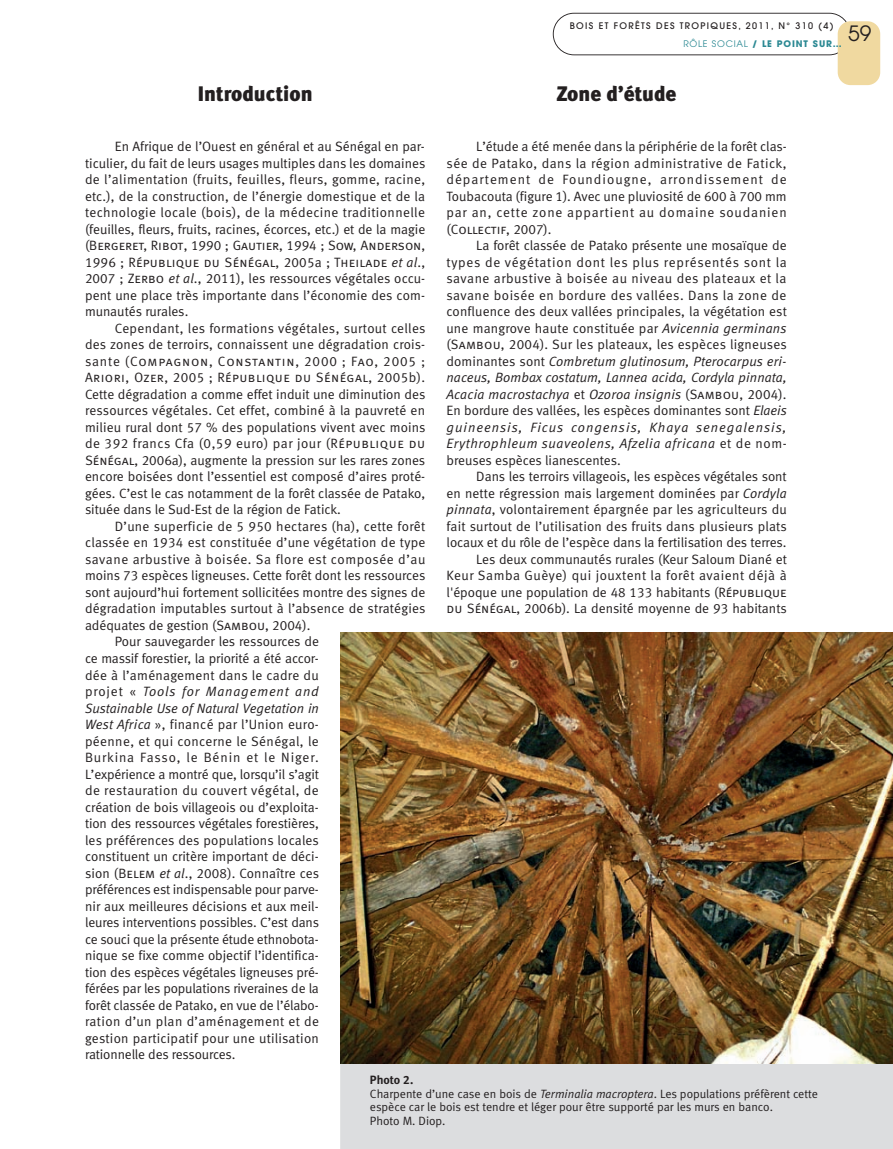
<style>
.page{position:relative;width:893px;height:1149px;background:#fff}
.page>*{position:absolute;margin:0;border:0;box-sizing:border-box;transform-origin:0 0}
.t1{font:21px "Meta Black LF";color:#231f20}
.t2{font:21px "Avant Garde";color:#231f20}
.t3{font:13.5px/16.5px "Meta Normal LF";color:#231f20;text-align:justify}
.t4{font:13.5px "Meta Normal LF";letter-spacing:.02em;color:#231f20}
.t5{font:13.5px "Meta Normal LF";letter-spacing:.03em;color:#231f20}
.t6{font:13.5px/16.5px "Meta Normal LF Caps";color:#231f20}
.t7{font:13.5px "Meta Normal LF";letter-spacing:.04em;color:#231f20}
.t8{font:13.5px "Meta Normal LF Caps";letter-spacing:.02em;color:#231f20}
.t9{font:13.5px "Meta Normal LF";letter-spacing:.025em;color:#231f20}
.t10{font:italic 13.5px "Meta Normal LF";letter-spacing:.005em;color:#231f20}
.t11{font:13.5px "Meta Normal LF";letter-spacing:.065em;color:#231f20}
.t12{font:italic 13.5px "Meta Normal LF";letter-spacing:.065em;color:#231f20}
.t13{font:12px/13.5px "Meta Normal LF";color:#231f20}
.t14{font:12px "Meta Bold LF";color:#231f20}
.t15{font:500 9px "Avant Garde";letter-spacing:.15em;color:#231f20}
.t16{font:700 9px "Avant Garde";letter-spacing:.1em;color:#2c8993}
.s1{font-family:"Meta Normal LF"}
.s2{font-family:"Meta Normal LF";font-style:italic}
.s3{font-family:"Meta Normal LF Caps"}
.s4{font-style:italic}
.s5{font-style:normal}
.s6{font-weight:400}
</style>
<div class="page">
<div style="left:340px;top:1063px;width:553px;height:85px;background:#dcdddf"></div>
<img style="left:340px;top:632px;width:553px;height:431px">
<svg style="left:553px;top:13px;width:294px;height:42px"></svg>
<div style="left:838px;top:21px;width:42px;height:64px;background:#f0d9a0;border-radius:13px"></div>
<h1 class="t1" style="left:198px;top:86px;width:116px">Introduction</h1>
<p class="t3" style="left:85px;top:139px;width:342px;text-indent:30px">En Afrique de l’Ouest en général et au Sénégal en par&shy;ticulier, du fait de leurs usages multiples dans les domaines de l’alimentation (fruits, feuilles, fleurs, gomme, racine, etc.), de la construction, de l’énergie domestique et de la technologie locale (bois), de la médecine traditionnelle (feuilles, fleurs, fruits, racines, écorces, etc.) et de la magie</p>
<p class="t6" style="left:85px;top:238px;width:342px"><span class="s1">(B</span>ergeret, <span class="s1">R</span>ibot<span class="s1">, 1990 ; G</span>autier<span class="s1">, 1994 ; S</span>ow, Anderson<span class="s1">,<br>1996 ; R</span>épublique du Sénégal<span class="s1">, 2005a ; T</span>heilade <span class="s2">et al</span><span class="s1">.,</span></p>
<p class="t3" style="left:85px;top:271px;width:342px">2007 ; Z<span class="s3">erbo</span> <span class="s4">et al</span><span class="s3">., 2011</span>), les ressources végétales occu&shy;pent une place très importante dans l’économie des com&shy;munautés rurales.</p>
<p class="t3" style="left:85px;top:321px;width:342px;text-indent:30px">Cependant, les formations végétales, surtout celles des zones de terroirs, connaissent une dégradation crois&shy;sante (C<span class="s3">ompagnon</span>, C<span class="s3">onstantin</span>, 2000 ; F<span class="s3">ao</span>, 2005 ;</p>
<p class="t8" style="left:85px;top:373px;width:342px"><span class="s1">A</span>riori, Ozer<span class="s1">, 2005 ; R</span>épublique du Sénégal<span class="s1">, 2005b).</span></p>
<p class="t3" style="left:85px;top:387px;width:342px">Cette dégradation a comme effet induit une diminution des ressources végétales. Cet effet, combiné à la pauvreté en milieu rural dont 57 % des populations vivent avec moins de 392 francs Cfa (0,59 euro) par jour (R<span class="s3">épublique du Sénégal</span>, 2006a), augmente la pression sur les rares zones encore boisées dont l’essentiel est composé d’aires proté&shy;gées. C’est le cas notamment de la forêt classée de Patako, située dans le Sud-Est de la région de Fatick.</p>
<p class="t9" style="left:115px;top:521px;width:312px">D’une superficie de 5 950 hectares (ha), cette forêt</p>
<p class="t4" style="left:85px;top:538px;width:342px">classée en 1934 est constituée d’une végétation de type</p>
<p class="t7" style="left:85px;top:554px;width:342px">savane arbustive à boisée. Sa flore est composée d’au</p>
<p class="t3" style="left:85px;top:568px;width:342px">moins 73 espèces ligneuses. Cette forêt dont les ressources</p>
<p class="t3" style="left:85px;top:585px;width:342px">sont aujourd’hui fortement sollicitées montre des signes de</p>
<p class="t3" style="left:85px;top:601px;width:342px">dégradation imputables surtout à l’absence de stratégies</p>
<p class="t3" style="left:85px;top:618px;width:227px">adéquates de gestion (S<span class="s3">ambou</span>, 2004).</p>
<p class="t3" style="left:115px;top:634px;width:206px">Pour sauvegarder les ressources de</p>
<p class="t3" style="left:85px;top:651px;width:235px">ce massif forestier, la priorité a été accor-</p>
<p class="t4" style="left:85px;top:670px;width:235px">dée à l’aménagement dans le cadre du</p>
<p class="t12" style="left:85px;top:686px;width:235px"><span class="s5">projet «</span> Tools for Management and</p>
<p class="t10" style="left:85px;top:703px;width:235px">Sustainable Use of Natural Vegetation in</p>
<p class="t4" style="left:85px;top:719px;width:235px"><span class="s4">West Africa</span> », financé par l’Union euro-</p>
<p class="t5" style="left:85px;top:736px;width:235px">péenne, et qui concerne le Sénégal, le</p>
<p class="t11" style="left:85px;top:752px;width:235px">Burkina Fasso, le Bénin et le Niger.</p>
<p class="t3" style="left:85px;top:766px;width:236px">L’expérience a montré que, lorsqu’il s’agit</p>
<p class="t5" style="left:85px;top:785px;width:235px">de restauration du couvert végétal, de</p>
<p class="t3" style="left:85px;top:799px;width:235px">création de bois villageois ou d’exploita-</p>
<p class="t3" style="left:85px;top:816px;width:235px">tion des ressources végétales forestières,</p>
<p class="t3" style="left:85px;top:832px;width:235px">les préférences des populations locales</p>
<p class="t3" style="left:85px;top:849px;width:235px">constituent un critère important de déci-</p>
<p class="t3" style="left:85px;top:865px;width:236px">sion (B<span class="s3">elem</span> <span class="s4">et al</span>., 2008). Connaître ces</p>
<p class="t3" style="left:85px;top:882px;width:235px">préférences est indispensable pour parve-</p>
<p class="t3" style="left:85px;top:898px;width:235px">nir aux meilleures décisions et aux meil-</p>
<p class="t3" style="left:85px;top:915px;width:235px">leures interventions possibles. C’est dans</p>
<p class="t3" style="left:85px;top:931px;width:235px">ce souci que la présente étude ethnobota-</p>
<p class="t3" style="left:85px;top:948px;width:235px">nique se fixe comme objectif l’identifica-</p>
<p class="t3" style="left:85px;top:964px;width:235px">tion des espèces végétales ligneuses pré-</p>
<p class="t3" style="left:85px;top:981px;width:235px">férées par les populations riveraines de la</p>
<p class="t3" style="left:85px;top:997px;width:235px">forêt classée de Patako, en vue de l’élabo-</p>
<p class="t5" style="left:85px;top:1016px;width:236px">ration d’un plan d’aménagement et de</p>
<p class="t3" style="left:85px;top:1030px;width:235px">gestion participatif pour une utilisation</p>
<p class="t3" style="left:85px;top:1047px;width:152px">rationnelle des ressources.</p>
<p class="t15" style="left:570px;top:23px;width:265px">BOIS ET FORÊTS DES TROPIQUES, 2011, N° 310 (4)</p>
<h1 class="t2" style="left:848px;top:26px;width:25px">59</h1>
<p class="t16" style="left:683px;top:41px;width:160px"><span class="s6">RÔLE SOCIAL</span> / LE POINT SUR…</p>
<h1 class="t1" style="left:557px;top:86px;width:121px">Zone d’étude</h1>
<p class="t3" style="left:446px;top:139px;width:342px;text-indent:30px">L’étude a été menée dans la périphérie de la forêt clas&shy;sée de Patako, dans la région administrative de Fatick, département de Foundiougne, arrondissement de Toubacouta (figure 1). Avec une pluviosité de 600 à 700 mm par an, cette zone appartient au domaine soudanien (C<span class="s3">ollectif</span>, 2007).</p>
<p class="t3" style="left:446px;top:238px;width:342px;text-indent:30px">La forêt classée de Patako présente une mosaïque de types de végétation dont les plus représentés sont la savane arbustive à boisée au niveau des plateaux et la savane boisée en bordure des vallées. Dans la zone de confluence des deux vallées principales, la végétation est une mangrove haute constituée par <span class="s4">Avicennia germinans </span>(S<span class="s3">ambou</span>, 2004). Sur les plateaux, les espèces ligneuses dominantes sont <span class="s4">Combretum glutinosum, Pterocarpus eri&shy;naceus, Bombax costatum, Lannea acida, Cordyla pinnata, Acacia macrostachya</span> et <span class="s4">Ozoroa insignis</span> (S<span class="s3">ambou</span>, 2004).<br>En bordure des vallées, les espèces dominantes sont <span class="s4">Elaeis guineensis, Ficus congensis, Khaya senegalensis, Erythrophleum suaveolens, Afzelia africana</span> et de nom&shy;breuses espèces lianescentes.</p>
<p class="t3" style="left:446px;top:469px;width:342px;text-align:right">Dans les terroirs villageois, les espèces végétales sont<br>en nette régression mais largement dominées par <span class="s4">Cordyla pinnata</span>, volontairement épargnée par les agriculteurs du fait surtout de l’utilisation des fruits dans plusieurs plats locaux et du rôle de l’espèce dans la fertilisation des terres.<br>Les deux communautés rurales (Keur Saloum Diané et Keur Samba Guèye) qui jouxtent la forêt avaient déjà à l'époque une population de 48 133 habitants (R<span class="s3">épublique du Sénégal</span>, 2006b). La densité moyenne de 93 habitants</p>
<p class="t14" style="left:370px;top:1075px;width:45px">Photo 2.</p>
<p class="t13" style="left:370px;top:1087px;width:449px">Charpente d’une case en bois de <span class="s4">Terminalia macroptera</span>. Les populations préfèrent cette espèce car le bois est tendre et léger pour être supporté par les murs en banco.<br>Photo M. Diop.</p>
</div>
